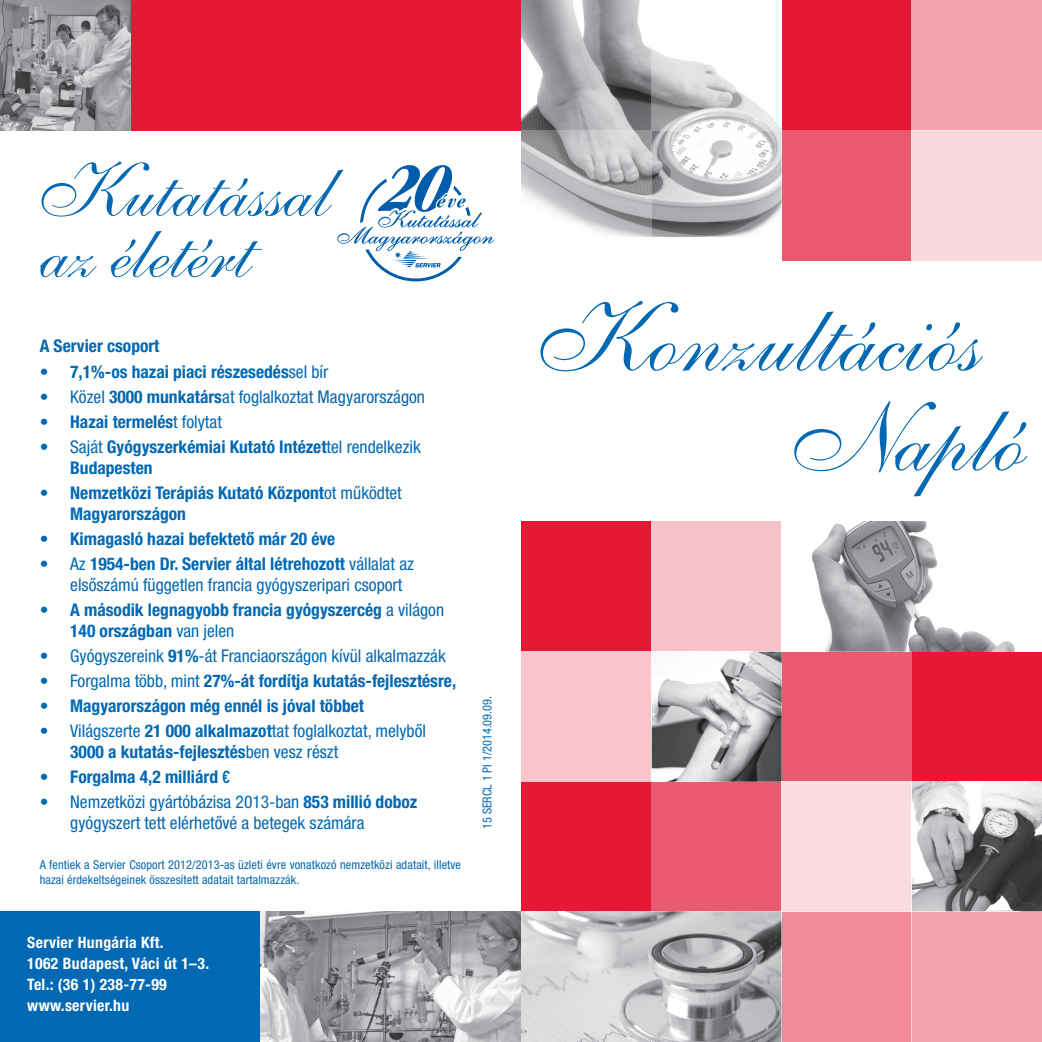
<style>
.page{position:relative;width:1042px;height:1042px;background:#fff}
.page>*{position:absolute;margin:0;border:0;box-sizing:border-box;transform-origin:0 0}
.t1{font:98.52px/99.8px "Shelley AH Allegro Script";color:#0168b3}
.t2{font:77px/61.1px "Shelley AH Allegro Script";color:#0168b3}
.t3{font:17.5px/21px "Helvetica Cond H Bold";color:#0168b3}
.t4{font:17.5px/21px "Helvetica Cond H";color:#0168b3}
.t5{font:15.75px/21px "Helvetica Cond H Bold";letter-spacing:.02em;color:#fff}
.t6{font:12.25px/14.7px "Helvetica Cond H";letter-spacing:.01em;color:#0168b3}
.s1{font-family:"Helvetica Cond H"}
.s2{font-family:"Helvetica Cond H Bold"}
.s3{font-family:"Interstate Con M"}
</style>
<div class="page">
<div style="left:521px;top:521px;width:521px;height:521px;background:#e51836"></div>
<div style="left:521px;top:0;width:521px;height:260px;background:#e51836"></div>
<div style="left:521px;top:0;width:260px;height:260px;background:#fff"></div>
<img style="left:521px;top:0;width:260px;height:236px">
<svg style="left:521px;top:130px;width:130px;height:107px;background:#c1c2c4"></svg>
<svg style="left:651px;top:0;width:130px;height:130px"></svg>
<div style="left:912px;top:0;width:130px;height:130px;background:#f4a2ae"></div>
<div style="left:912px;top:130px;width:130px;height:130px;background:#fad7dc"></div>
<img style="left:781px;top:521px;width:261px;height:130px">
<img style="left:651px;top:651px;width:130px;height:130px">
<div style="left:521px;top:651px;width:130px;height:130px;background:#f8c5cc"></div>
<div style="left:651px;top:521px;width:130px;height:130px;background:#f8c2ca"></div>
<img style="left:912px;top:781px;width:130px;height:131px">
<img style="left:521px;top:912px;width:260px;height:130px">
<div style="left:651px;top:781px;width:130px;height:131px;background:#ec5a6f"></div>
<div style="left:781px;top:651px;width:131px;height:130px;background:#ec5a6f"></div>
<div style="left:781px;top:781px;width:131px;height:131px;background:#fbdbe0"></div>
<div style="left:912px;top:912px;width:130px;height:130px;background:#f4a2ae"></div>
<div style="left:781px;top:912px;width:131px;height:130px;background:#f18b9a"></div>
<div style="left:781px;top:130px;width:131px;height:130px;background:#ec5a6f"></div>
<div style="left:0;top:912px;width:521px;height:130px;background:#0168b3"></div>
<img style="left:260px;top:912px;width:261px;height:130px">
<div style="left:0;top:0;width:521px;height:130px;background:#e51836"></div>
<img style="left:0;top:0;width:130px;height:130px">
<svg style="left:337px;top:165px;width:157px;height:116px"></svg>
<h2 class="t2" style="left:27px;top:162px;width:292px">Kutatással az életért</h2>
<p class="t3" style="left:40px;top:336px;width:121px">A Servier csoport</p>
<p class="t3" style="left:40px;top:362px;width:290px"><span class="s1">•</span> 7,1%-os hazai piaci részesedés<span class="s1">sel bír</span></p>
<p class="t4" style="left:40px;top:387px;width:387px">• Közel <span class="s2">3000 munkatárs</span>at foglalkoztat Magyarországon</p>
<p class="t3" style="left:40px;top:412px;width:184px"><span class="s1">•</span> Hazai termelés<span class="s1">t folytat</span></p>
<p class="t3" style="left:70px;top:437px;width:352px;text-indent:-31px"><span class="s1">• Saját</span> Gyógyszerkémiai Kutató Intézet<span class="s1">tel rendelkezik<br></span>Budapesten</p>
<p class="t3" style="left:70px;top:483px;width:333px;text-indent:-31px"><span class="s1">•</span> Nemzetközi Terápiás Kutató Központ<span class="s1">ot mûködtet<br></span>Magyarországon</p>
<p class="t3" style="left:40px;top:529px;width:297px"><span class="s1">•</span> Kimagasló hazai befektetô már 20 éve</p>
<p class="t3" style="left:40px;top:554px;width:376px"><span class="s1">• Az</span> 1954-ben Dr. Servier által létrehozott <span class="s1">vállalat az</span></p>
<p class="t4" style="left:70px;top:574px;width:333px">elsôszámú független francia gyógyszeripari csoport</p>
<p class="t3" style="left:70px;top:600px;width:375px;text-indent:-31px"><span class="s1">•</span> A második legnagyobb francia gyógyszercég <span class="s1">a világon<br></span>140 országban <span class="s1">van jelen</span></p>
<p class="t4" style="left:40px;top:645px;width:407px">• Gyógyszereink <span class="s2">91%</span>-át Franciaországon kívül alkalmazzák</p>
<p class="t3" style="left:40px;top:671px;width:418px"><span class="s1">• Forgalma több, mint</span> 27%-át fordítja kutatás-fejlesztésre,</p>
<p class="t3" style="left:40px;top:695px;width:326px"><span class="s1">•</span> Magyarországon még ennél is jóval többet</p>
<p class="t4" style="left:40px;top:720px;width:388px">• Világszerte <span class="s2">21 000 alkalmazot</span>tat foglalkoztat, melybôl</p>
<p class="t3" style="left:70px;top:741px;width:270px">3000 a kutatás-fejlesztés<span class="s1">ben vesz részt</span></p>
<p class="t3" style="left:40px;top:766px;width:192px"><span class="s1">•</span> Forgalma 4,2 milliárd <span class="s3">€</span></p>
<p class="t4" style="left:70px;top:791px;width:349px;text-indent:-31px">• Nemzetközi gyártóbázisa 2013-ban <span class="s2">853 millió doboz </span>gyógyszert tett elérhetôvé a betegek számára</p>
<p class="t6" style="left:40px;top:857px;width:423px">A fentiek a Servier Csoport 2012/2013-as üzleti évre vonatkozó nemzetközi adatait, illetve hazai érdekeltségeinek összesített adatait tartalmazzák.</p>
<p class="t5" style="left:27px;top:932px;width:183px">Servier Hungária Kft.<br>1062 Budapest, Váci út 1–3.<br>Tel.: (36 1) 238-77-99 www.servier.hu</p>
<p class="t6" style="left:480px;top:829px;width:134px;rotate:-90deg">15 SERCL 1 PI 1/2014.09.09.</p>
<h1 class="t1" style="left:778px;top:291px;width:233px;text-indent:-256px">Konzultációs<br>Napló</h1>
</div>
